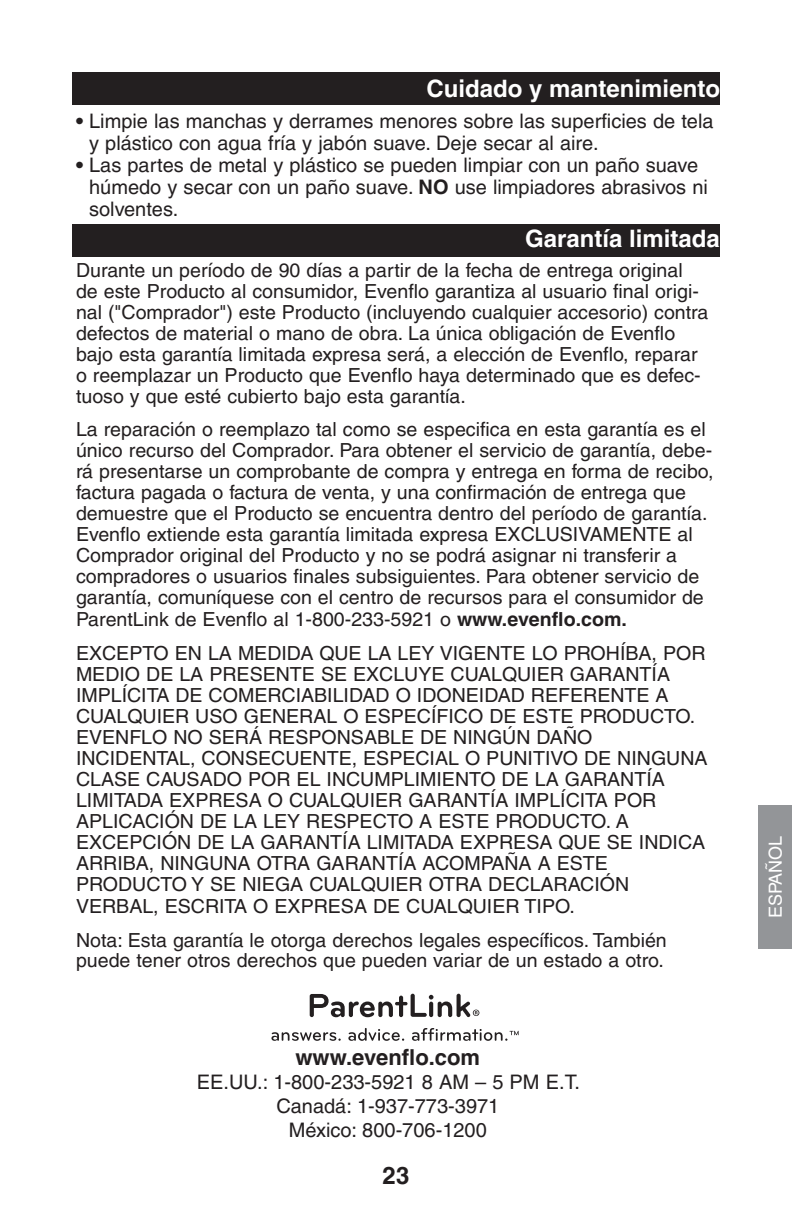
<style>
.page{position:relative;width:792px;height:1224px;background:#fff}
.page>*{position:absolute;margin:0;border:0;box-sizing:border-box;transform-origin:0 0}
.t1{font:700 24px "Helvetica LT Pro";color:#fff}
.t2{font:700 24px "Helvetica LT Pro";color:#231f20}
.t3{font:700 22px "Helvetica LT Pro";color:#231f20}
.t4{font:20px/22px "Helvetica LT Pro";color:#231f20}
.t5{font:19.4px/21px "Helvetica LT Pro";color:#231f20}
.t6{font:18px "Helvetica LT Pro";color:#fff}
.s1{font-weight:700}
</style>
<div class="page">
<svg style="left:271px;top:1032px;width:70px;height:9px"></svg>
<svg style="left:348px;top:1028px;width:56px;height:13px"></svg>
<svg style="left:412px;top:1028px;width:107px;height:13px"></svg>
<svg style="left:310px;top:994px;width:169px;height:23px"></svg>
<div style="left:72px;top:72px;width:648px;height:32px;background:#231f20"></div>
<div style="left:72px;top:224px;width:648px;height:32px;background:#231f20"></div>
<div style="left:758px;top:805px;width:34px;height:144px;background:#939598"></div>
<p class="t1" style="left:427px;top:74px;width:295px">Cuidado y mantenimiento</p>
<p class="t4" style="left:89px;top:110px;width:626px;text-indent:-13px"><span class="s1">•</span> Limpie las manchas y derrames menores sobre las superficies de tela y plástico con agua fría y jabón suave. Deje secar al aire.</p>
<p class="t4" style="left:89px;top:154px;width:620px;text-indent:-13px"><span class="s1">•</span> Las partes de metal y plástico se pueden limpiar con un paño suave húmedo y secar con un paño suave. <span class="s1">NO</span> use limpiadores abrasivos ni solventes.</p>
<p class="t1" style="left:525px;top:224px;width:196px">Garantía limitada</p>
<p class="t5" style="left:76px;top:260px;width:634px">Durante un período de 90 días a partir de la fecha de entrega original de este Producto al consumidor, Evenflo garantiza al usuario final origi&shy;nal ("Comprador") este Producto (incluyendo cualquier accesorio) contra defectos de material o mano de obra. La única obligación de Evenflo bajo esta garantía limitada expresa será, a elección de Evenflo, reparar o reemplazar un Producto que Evenflo haya determinado que es defec&shy;tuoso y que esté cubierto bajo esta garantía.</p>
<p class="t5" style="left:76px;top:419px;width:639px">La reparación o reemplazo tal como se especifica en esta garantía es el único recurso del Comprador. Para obtener el servicio de garantía, debe&shy;rá presentarse un comprobante de compra y entrega en forma de recibo, factura pagada o factura de venta, y una confirmación de entrega que demuestre que el Producto se encuentra dentro del período de garantía.<br>Evenflo extiende esta garantía limitada expresa EXCLUSIVAMENTE al Comprador original del Producto y no se podrá asignar ni transferir a compradores o usuarios finales subsiguientes. Para obtener servicio de garantía, comuníquese con el centro de recursos para el consumidor de ParentLink de Evenflo al 1-800-233-5921 o <span class="s1">www.evenflo.com.</span></p>
<p class="t5" style="left:76px;top:643px;width:633px">EXCEPTO EN LA MEDIDA QUE LA LEY VIGENTE LO PROHÍBA, POR MEDIO DE LA PRESENTE SE EXCLUYE CUALQUIER GARANTÍA IMPLÍCITA DE COMERCIABILIDAD O IDONEIDAD REFERENTE A CUALQUIER USO GENERAL O ESPECÍFICO DE ESTE PRODUCTO.<br>EVENFLO NO SERÁ RESPONSABLE DE NINGÚN DAÑO INCIDENTAL, CONSECUENTE, ESPECIAL O PUNITIVO DE NINGUNA CLASE CAUSADO POR EL INCUMPLIMIENTO DE LA GARANTÍA LIMITADA EXPRESA O CUALQUIER GARANTÍA IMPLÍCITA POR APLICACIÓN DE LA LEY RESPECTO A ESTE PRODUCTO. A EXCEPCIÓN DE LA GARANTÍA LIMITADA EXPRESA QUE SE INDICA ARRIBA, NINGUNA OTRA GARANTÍA ACOMPAÑA A ESTE PRODUCTO Y SE NIEGA CUALQUIER OTRA DECLARACIÓN VERBAL, ESCRITA O EXPRESA DE CUALQUIER TIPO.</p>
<p class="t5" style="left:76px;top:930px;width:592px;line-height:20px">Nota: Esta garantía le otorga derechos legales específicos. También puede tener otros derechos que pueden variar de un estado a otro.</p>
<p class="t3" style="left:296px;top:1044px;width:186px">www.evenflo.com</p>
<p class="t4" style="left:197px;top:1071px;width:385px">EE.UU.: 1-800-233-5921 8 AM – 5 PM E.T.</p>
<p class="t4" style="left:276px;top:1095px;width:225px">Canadá: 1-937-773-3971</p>
<p class="t4" style="left:289px;top:1119px;width:199px">México: 800-706-1200</p>
<p class="t2" style="left:383px;top:1161px;width:28px">23</p>
<p class="t6" style="left:765px;top:918px;width:84px;rotate:-90deg">ESPAÑOL</p>
</div>
